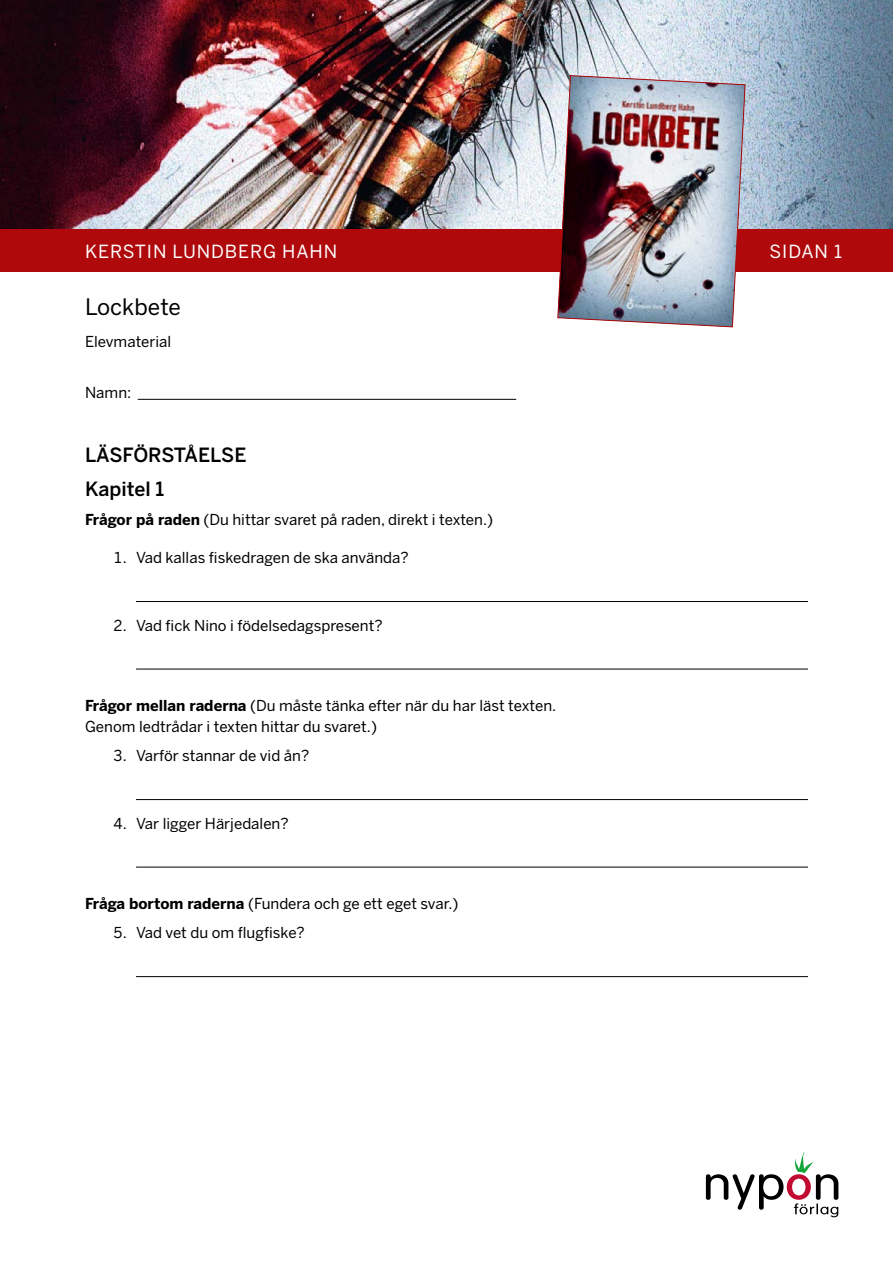
<style>
.page{position:relative;width:893px;height:1263px;background:#fff}
.page>*{position:absolute;margin:0;border:0;box-sizing:border-box;transform-origin:0 0}
.t1{font:22.5px "Benton Sans";color:#000}
.t2{font:500 19.5px/33.8px "Benton Sans";color:#000}
.t3{font:18px "Benton Sans";letter-spacing:.05em;color:#fff}
.t4{font:15px/21px "Benton Sans";color:#000}
.s1{font-weight:700}
</style>
<div class="page">
<img style="left:0;top:0;width:893px;height:230px">
<div style="left:0;top:230px;width:893px;height:42px;background:#af090b"></div>
<img style="left:557px;top:75px;width:189px;height:253px">
<svg style="left:706px;top:1152px;width:132px;height:65px"></svg>
<hr style="left:138px;top:399px;width:378px;height:1px;background:#000">
<hr style="left:136px;top:601px;width:672px;height:1px;background:#000">
<hr style="left:136px;top:669px;width:672px;height:1px;background:#000">
<hr style="left:136px;top:799px;width:672px;height:1px;background:#000">
<hr style="left:136px;top:867px;width:672px;height:1px;background:#000">
<hr style="left:136px;top:976px;width:672px;height:1px;background:#000">
<p class="t3" style="left:85px;top:241px;width:254px">KERSTIN LUNDBERG HAHN</p>
<h1 class="t1" style="left:85px;top:294px;width:98px">Lockbete</h1>
<p class="t4" style="left:85px;top:331px;width:88px">Elevmaterial</p>
<p class="t4" style="left:85px;top:382px;width:48px">Namn:</p>
<h2 class="t2" style="left:85px;top:438px;width:163px">LÄSFÖRSTÅELSE<br>Kapitel 1</h2>
<p class="t4" style="left:85px;top:509px;width:410px"><span class="s1">Frågor på raden</span> (Du hittar svaret på raden, direkt i texten.)</p>
<p class="t4" style="left:113px;top:547px;width:297px">1. Vad kallas fiskedragen de ska använda?</p>
<p class="t4" style="left:113px;top:615px;width:271px">2. Vad fick Nino i födelsedagspresent?</p>
<p class="t4" style="left:85px;top:695px;width:473px"><span class="s1">Frågor mellan raderna</span> (Du måste tänka efter när du har läst texten.<br>Genom ledtrådar i texten hittar du svaret.)</p>
<p class="t4" style="left:113px;top:745px;width:198px">3. Varför stannar de vid ån?</p>
<p class="t4" style="left:113px;top:813px;width:177px">4. Var ligger Härjedalen?</p>
<p class="t4" style="left:85px;top:893px;width:375px"><span class="s1">Fråga bortom raderna</span> (Fundera och ge ett eget svar.)</p>
<p class="t4" style="left:113px;top:922px;width:193px">5. Vad vet du om flugfiske?</p>
<p class="t3" style="left:769px;top:241px;width:74px">SIDAN 1</p>
</div>
